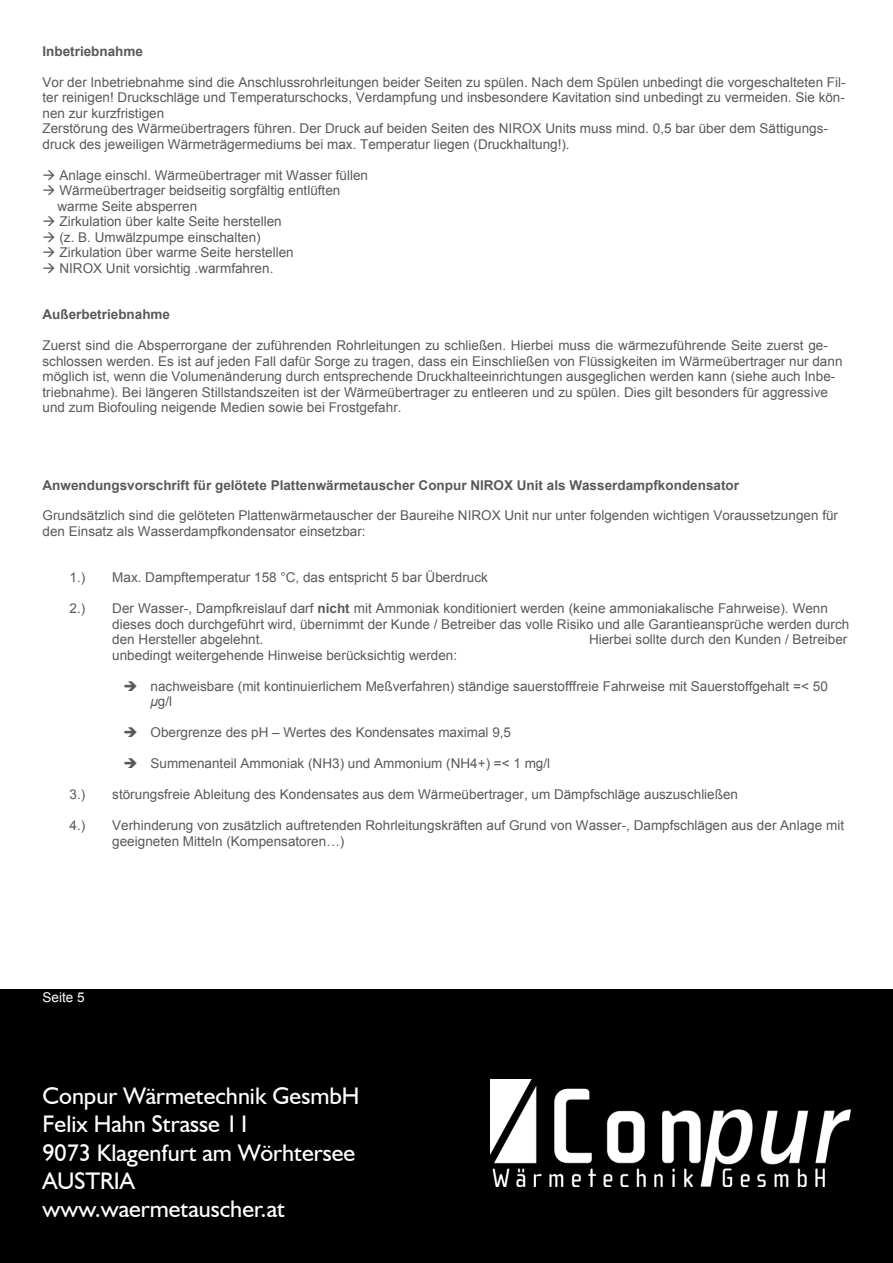
<style>
.page{position:relative;width:893px;height:1263px;background:#fff}
.page>*{position:absolute;margin:0;border:0;box-sizing:border-box;transform-origin:0 0}
.t1{font:24px/28.3px "Humanist 521 BT";color:#fff}
.t2{font:13.5px/15.5px "Arial";color:#595959}
.t3{font:700 13.5px "Arial";color:#595959}
.t4{font:13.5px "Arial";color:#fff}
.s1{font-weight:700}
.s2{font-style:italic}
</style>
<div class="page">
<div style="left:0;top:989px;width:893px;height:274px;background:#000"></div>
<img style="left:490px;top:1080px;width:360px;height:106px">
<p class="t3" style="left:43px;top:46px;width:102px">Inbetriebnahme</p>
<p class="t2" style="left:43px;top:76px;width:805px">Vor der Inbetriebnahme sind die Anschlussrohrleitungen beider Seiten zu spülen. Nach dem Spülen unbedingt die vorgeschalteten Fil&shy;ter reinigen! Druckschläge und Temperaturschocks, Verdampfung und insbesondere Kavitation sind unbedingt zu vermeiden. Sie kön&shy;nen zur kurzfristigen<br>Zerstörung des Wärmeübertragers führen. Der Druck auf beiden Seiten des NIROX Units muss mind. 0,5 bar über dem Sättigungs&shy;druck des jeweiligen Wärmeträgermediums bei max. Temperatur liegen (Druckhaltung!).</p>
<p class="t2" style="left:43px;top:169px;width:327px">→ Anlage einschl. Wärmeübertrager mit Wasser füllen</p>
<p class="t2" style="left:57px;top:184px;width:284px;text-indent:-15px">→ Wärmeübertrager beidseitig sorgfältig entlüften warme Seite absperren</p>
<p class="t2" style="left:43px;top:215px;width:241px">→ Zirkulation über kalte Seite herstellen</p>
<p class="t2" style="left:43px;top:231px;width:220px">→ (z. B. Umwälzpumpe einschalten)</p>
<p class="t2" style="left:43px;top:246px;width:253px">→ Zirkulation über warme Seite herstellen</p>
<p class="t2" style="left:43px;top:262px;width:232px">→ NIROX Unit vorsichtig .warmfahren.</p>
<p class="t3" style="left:43px;top:309px;width:129px">Außerbetriebnahme</p>
<p class="t2" style="left:43px;top:339px;width:801px">Zuerst sind die Absperrorgane der zuführenden Rohrleitungen zu schließen. Hierbei muss die wärmezuführende Seite zuerst ge&shy;schlossen werden. Es ist auf jeden Fall dafür Sorge zu tragen, dass ein Einschließen von Flüssigkeiten im Wärmeübertrager nur dann möglich ist, wenn die Volumenänderung durch entsprechende Druckhalteeinrichtungen ausgeglichen werden kann (siehe auch Inbe&shy;triebnahme). Bei längeren Stillstandszeiten ist der Wärmeübertrager zu entleeren und zu spülen. Dies gilt besonders für aggressive und zum Biofouling neigende Medien sowie bei Frostgefahr.</p>
<p class="t3" style="left:43px;top:480px;width:698px">Anwendungsvorschrift für gelötete Plattenwärmetauscher Conpur NIROX Unit als Wasserdampfkondensator</p>
<p class="t2" style="left:43px;top:509px;width:797px">Grundsätzlich sind die gelöteten Plattenwärmetauscher der Baureihe NIROX Unit nur unter folgenden wichtigen Voraussetzungen für den Einsatz als Wasserdampfkondensator einsetzbar:</p>
<p class="t2" style="left:70px;top:571px;width:17px">1.)</p>
<p class="t2" style="left:112px;top:571px;width:377px">Max. Dampftemperatur 158 °C, das entspricht 5 bar Überdruck</p>
<p class="t2" style="left:70px;top:602px;width:17px">2.)</p>
<p class="t2" style="left:112px;top:602px;width:738px">Der Wasser-, Dampfkreislauf darf <span class="s1">nicht</span> mit Ammoniak konditioniert werden (keine ammoniakalische Fahrweise). Wenn dieses doch durchgeführt wird, übernimmt der Kunde / Betreiber das volle Risiko und alle Garantieansprüche werden durch den Hersteller abgelehnt.</p>
<p class="t2" style="left:589px;top:633px;width:260px">Hierbei sollte durch den Kunden / Betreiber</p>
<p class="t2" style="left:112px;top:649px;width:346px">unbedingt weitergehende Hinweise berücksichtig werden:</p>
<p class="t2" style="left:151px;top:679px;width:679px;text-indent:-27px">➔ nachweisbare (mit kontinuierlichem Meßverfahren) ständige sauerstofffreie Fahrweise mit Sauerstoffgehalt =&lt; 50 <span class="s2">μ</span>g/l</p>
<p class="t2" style="left:124px;top:726px;width:389px">➔ Obergrenze des pH – Wertes des Kondensates maximal 9,5</p>
<p class="t2" style="left:124px;top:757px;width:428px">➔ Summenanteil Ammoniak (NH3) und Ammonium (NH4+) =&lt; 1 mg/l</p>
<p class="t2" style="left:70px;top:788px;width:17px">3.)</p>
<p class="t2" style="left:112px;top:788px;width:627px">störungsfreie Ableitung des Kondensates aus dem Wärmeübertrager, um Dämpfschläge auszuschließen</p>
<p class="t2" style="left:70px;top:819px;width:17px">4.)</p>
<p class="t2" style="left:112px;top:819px;width:733px">Verhinderung von zusätzlich auftretenden Rohrleitungskräften auf Grund von Wasser-, Dampfschlägen aus der Anlage mit geeigneten Mitteln (Kompensatoren…)</p>
<p class="t4" style="left:43px;top:992px;width:44px">Seite 5</p>
<h1 class="t1" style="left:43px;top:1083px;width:318px">Conpur Wärmetechnik GesmbH<br>Felix Hahn Strasse 11<br>9073 Klagenfurt am Wörhtersee<br>AUSTRIA www.waermetauscher.at</h1>
</div>
